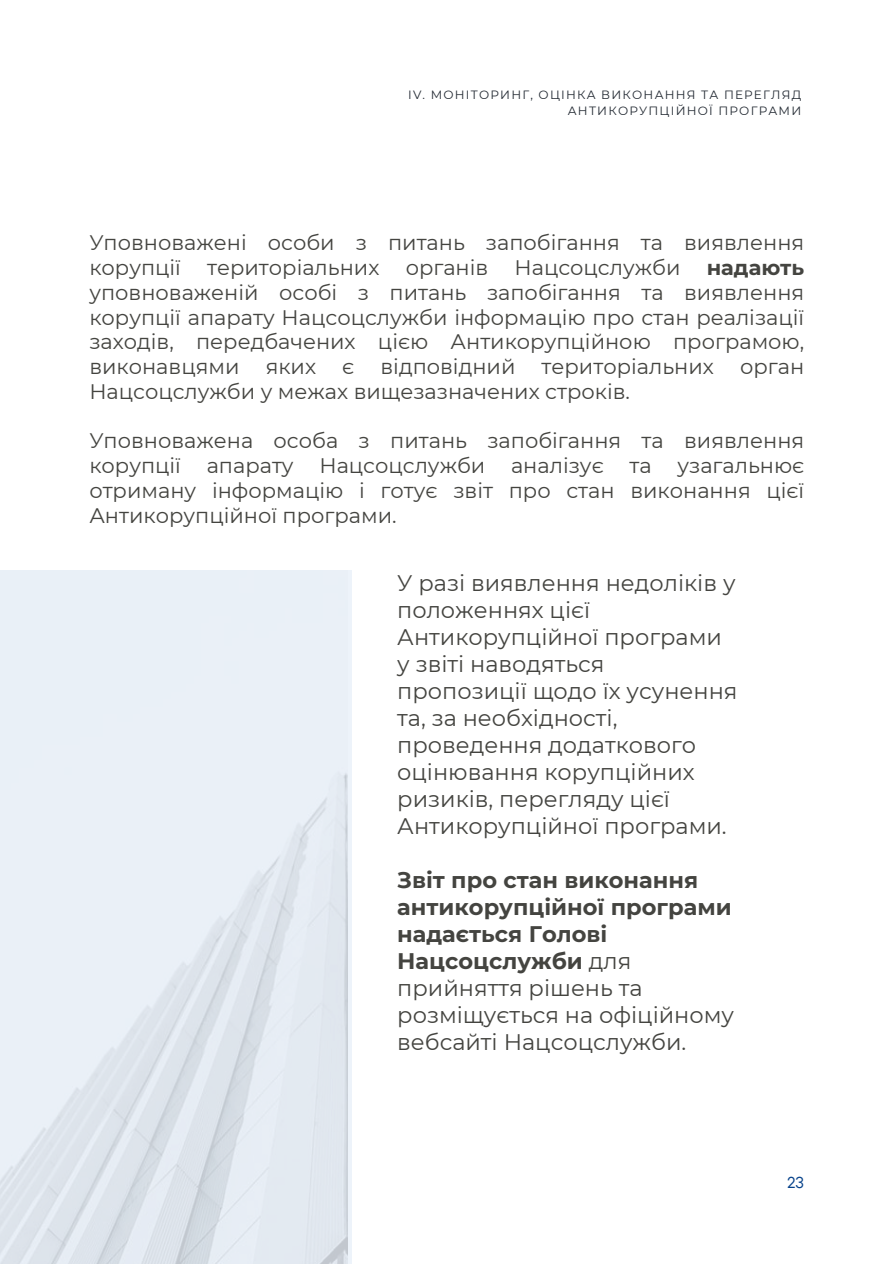
<style>
.page{position:relative;width:894px;height:1264px;background:#fff}
.page>*{position:absolute;margin:0;border:0;box-sizing:border-box;transform-origin:0 0}
.t1{font:22.5px/27px "Montserrat";color:#444440}
.t2{font:700 22.5px/27px "Montserrat";color:#444440}
.t3{font:21px/24.8px "Montserrat";color:#444440;text-align:justify}
.t4{font:15.75px "TT Hoves";color:#07428a}
.t5{font:12px/16px "Montserrat";letter-spacing:.1em;color:#222932;text-align:right}
.s1{font-weight:700}
.s2{font-weight:400}
</style>
<div class="page">
<svg style="left:0;top:570px;width:351px;height:693px;background:#e5ebf2"></svg>
<p class="t5" style="left:408px;top:87px;width:394px">IV. МОНІТОРИНГ, ОЦІНКА ВИКОНАННЯ ТА ПЕРЕГЛЯД<br>АНТИКОРУПЦІЙНОЇ ПРОГРАМИ</p>
<p class="t3" style="left:89px;top:230px;width:716px">Уповноважені особи з питань запобігання та виявлення корупції територіальних органів Нацсоцслужби <span class="s1">надають </span>уповноваженій особі з питань запобігання та виявлення корупції апарату Нацсоцслужби інформацію про стан реалізації заходів, передбачених цією Антикорупційною програмою, виконавцями яких є відповідний територіальних орган Нацсоцслужби у межах вищезазначених строків.</p>
<p class="t3" style="left:89px;top:428px;width:716px">Уповноважена особа з питань запобігання та виявлення корупції апарату Нацсоцслужби аналізує та узагальнює отриману інформацію і готує звіт про стан виконання цієї Антикорупційної програми.</p>
<p class="t1" style="left:397px;top:569px;width:342px">У разі виявлення недоліків у положеннях цієї<br>Антикорупційної програми у звіті наводяться пропозиції щодо їх усунення та, за необхідності, проведення додаткового оцінювання корупційних ризиків, перегляду цієї<br>Антикорупційної програми.</p>
<p class="t2" style="left:397px;top:866px;width:338px">Звіт про стан виконання антикорупційної програми надається Голові<br>Нацсоцслужби <span class="s2">для прийняття рішень та розміщується на офіційному вебсайті Нацсоцслужби.</span></p>
<p class="t4" style="left:787px;top:1172px;width:19px">23</p>
</div>
